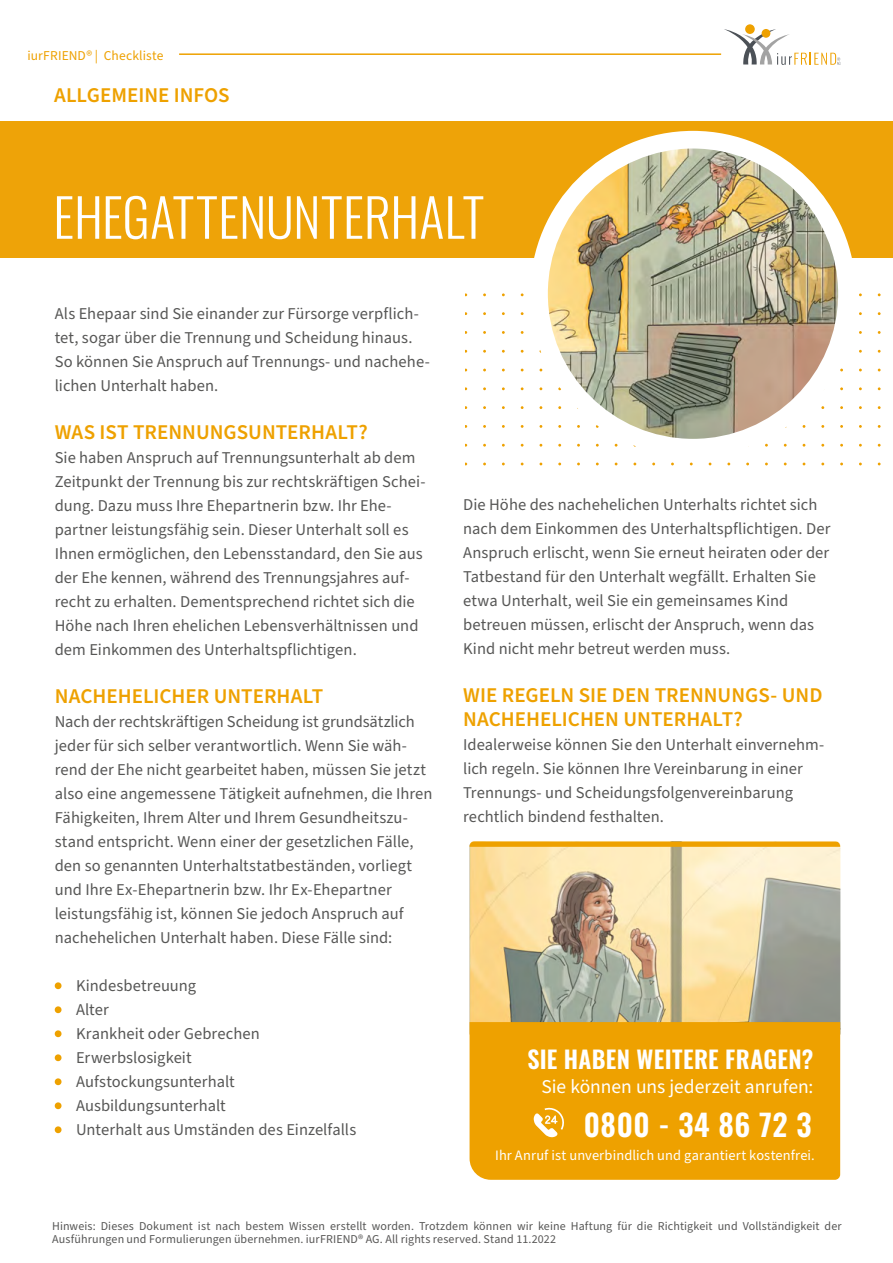
<style>
.page{position:relative;width:893px;height:1263px;background:#fff}
.page>*{position:absolute;margin:0;border:0;box-sizing:border-box;transform-origin:0 0}
.t1{font:300 52.5px "Oswald";color:#fff}
.t2{font:600 30px "Oswald";letter-spacing:.02em;color:#fff}
.t3{font:600 24px "Oswald";letter-spacing:.015em;color:#fff}
.t4{font:600 21px/24px "Source Sans Pro";color:#eea100}
.t5{font:19.5px "Source Sans Pro";letter-spacing:-.005em;color:#fff}
.t6{font:16.5px/24px "Source Sans Pro";color:#575756}
.t7{font:14.4px "Source Sans Pro";letter-spacing:.01em;color:#fff}
.t8{font:13.5px "Source Sans Pro";letter-spacing:.01em;color:#eea100}
.t9{font:12px/13.5px "Source Sans Pro";letter-spacing:.01em;color:#575756}
.s1{color:#585756}
</style>
<div class="page">
<hr style="left:179px;top:53px;width:542px;height:2px;background:#eea100">
<svg style="left:830px;top:53px;width:10px;height:12px"></svg>
<svg style="left:745px;top:24px;width:10px;height:10px"></svg>
<svg style="left:724px;top:29px;width:103px;height:36px"></svg>
<div style="left:1px;top:122px;width:892px;height:136px;background:#eea308"></div>
<svg style="left:55px;top:982px;width:7px;height:7px"></svg>
<svg style="left:55px;top:1006px;width:7px;height:7px"></svg>
<svg style="left:55px;top:1030px;width:7px;height:7px"></svg>
<svg style="left:55px;top:1054px;width:7px;height:7px"></svg>
<svg style="left:55px;top:1078px;width:7px;height:7px"></svg>
<svg style="left:55px;top:1102px;width:7px;height:7px"></svg>
<svg style="left:55px;top:1126px;width:7px;height:7px"></svg>
<div style="left:530px;top:131px;width:326px;height:325px;background:#fff;border-radius:50%"></div>
<img style="left:548px;top:149px;width:290px;height:290px;border-radius:145px">
<img style="left:470px;top:847px;width:370px;height:175px">
<div style="left:470px;top:841px;width:370px;height:6px;background:#eea100"></div>
<div style="left:470px;top:1022px;width:370px;height:158px;background:#eea100"></div>
<svg style="left:534px;top:1106px;width:30px;height:31px"></svg>
<p class="t8" style="left:27px;top:47px;width:138px">iurFRIEND® | Checkliste</p>
<p class="t4" style="left:54px;top:83px;width:177px">ALLGEMEINE INFOS</p>
<h1 class="t1" style="left:53px;top:171px;width:432px">EHEGATTENUNTERHALT</h1>
<p class="t6" style="left:55px;top:302px;width:377px">Als Ehepaar sind Sie einander zur Fürsorge verpflich&shy;tet, sogar über die Trennung und Scheidung hinaus.<br>So können Sie Anspruch auf Trennungs- und nachehe&shy;lichen Unterhalt haben.</p>
<p class="t4" style="left:55px;top:420px;width:314px">WAS IST TRENNUNGSUNTERHALT?</p>
<p class="t6" style="left:55px;top:446px;width:372px">Sie haben Anspruch auf Trennungsunterhalt ab dem Zeitpunkt der Trennung bis zur rechtskräftigen Schei&shy;dung. Dazu muss Ihre Ehepartnerin bzw. Ihr Ehe&shy;partner leistungsfähig sein. Dieser Unterhalt soll es Ihnen ermöglichen, den Lebensstandard, den Sie aus der Ehe kennen, während des Trennungsjahres auf&shy;recht zu erhalten. Dementsprechend richtet sich die Höhe nach Ihren ehelichen Lebensverhältnissen und dem Einkommen des Unterhaltspflichtigen.</p>
<p class="t4" style="left:55px;top:684px;width:270px">NACHEHELICHER UNTERHALT</p>
<p class="t6" style="left:55px;top:710px;width:379px">Nach der rechtskräftigen Scheidung ist grundsätzlich jeder für sich selber verantwortlich. Wenn Sie wäh&shy;rend der Ehe nicht gearbeitet haben, müssen Sie jetzt also eine angemessene Tätigkeit aufnehmen, die Ihren Fähigkeiten, Ihrem Alter und Ihrem Gesundheitszu&shy;stand entspricht. Wenn einer der gesetzlichen Fälle, den so genannten Unterhaltstatbeständen, vorliegt und Ihre Ex-Ehepartnerin bzw. Ihr Ex-Ehepartner leistungsfähig ist, können Sie jedoch Anspruch auf nachehelichen Unterhalt haben. Diese Fälle sind:</p>
<p class="t6" style="left:76px;top:974px;width:282px">Kindesbetreuung<br>Alter<br>Krankheit oder Gebrechen<br>Erwerbslosigkeit<br>Aufstockungsunterhalt<br>Ausbildungsunterhalt<br>Unterhalt aus Umständen des Einzelfalls</p>
<p class="t6" style="left:463px;top:493px;width:369px">Die Höhe des nachehelichen Unterhalts richtet sich nach dem Einkommen des Unterhaltspflichtigen. Der Anspruch erlischt, wenn Sie erneut heiraten oder der Tatbestand für den Unterhalt wegfällt. Erhalten Sie etwa Unterhalt, weil Sie ein gemeinsames Kind betreuen müssen, erlischt der Anspruch, wenn das Kind nicht mehr betreut werden muss.</p>
<p class="t4" style="left:463px;top:683px;width:361px">WIE REGELN SIE DEN TRENNUNGS- UND<br>NACHEHELICHEN UNTERHALT?</p>
<p class="t6" style="left:463px;top:733px;width:362px">Idealerweise können Sie den Unterhalt einvernehm&shy;lich regeln. Sie können Ihre Vereinbarung in einer Trennungs- und Scheidungsfolgenvereinbarung rechtlich bindend festhalten.</p>
<h3 class="t3" style="left:527px;top:1038px;width:288px">SIE HABEN WEITERE FRAGEN?</h3>
<p class="t5" style="left:541px;top:1073px;width:273px">Sie können uns jederzeit anrufen:</p>
<h2 class="t2" style="left:584px;top:1098px;width:229px">0800 - 34 86 72 3</h2>
<p class="t7" style="left:495px;top:1146px;width:321px">Ihr Anruf ist unverbindlich und garantiert kostenfrei.</p>
<p class="t9" style="left:52px;top:1219px;width:791px">Hinweis: Dieses Dokument ist nach bestem Wissen erstellt worden. Trotzdem können wir keine Haftung für die Richtigkeit und Vollständigkeit der<br>Ausführungen und Formulierungen übernehmen. <span class="s1">iurFRIEND® AG. All rights reserved. Stand 11.2022</span></p>
</div>
